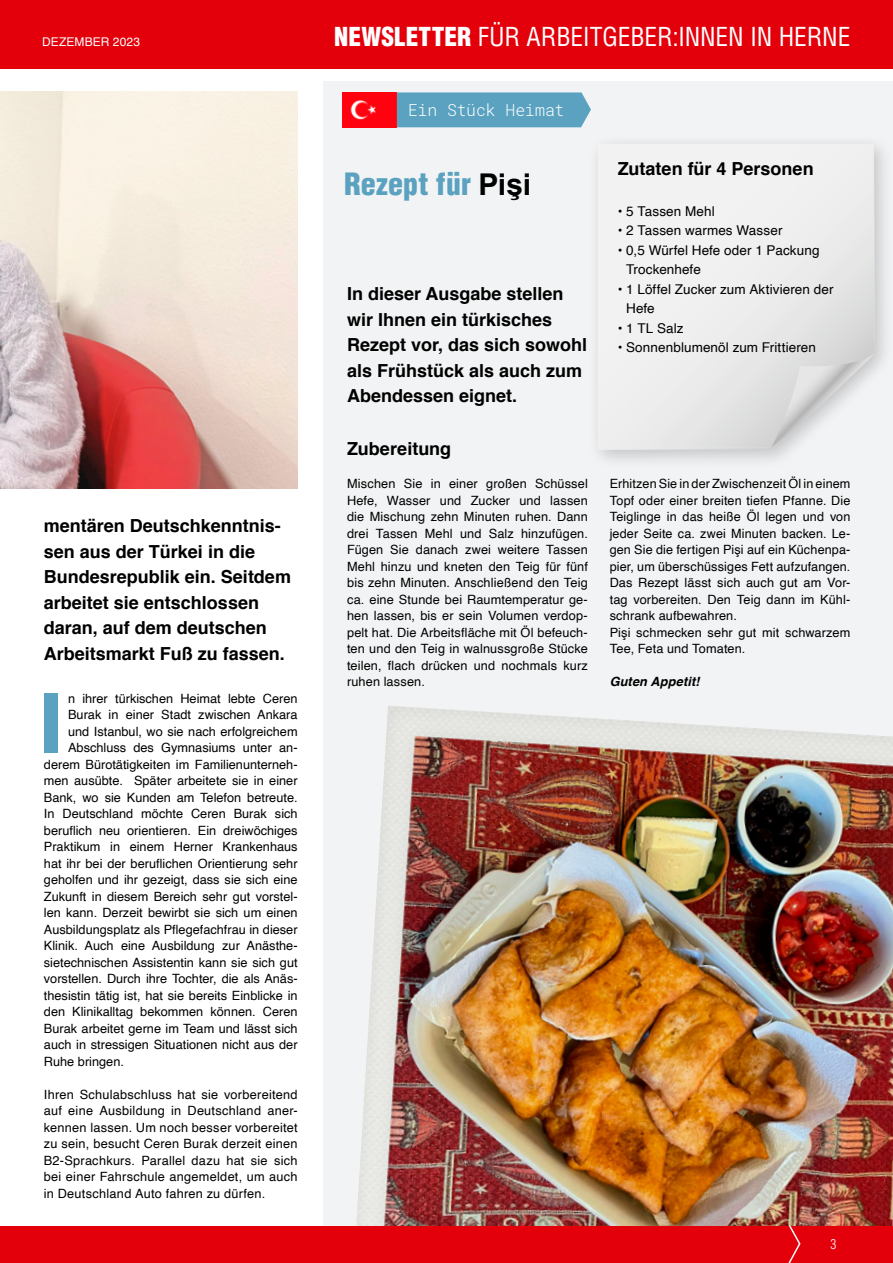
<style>
.page{position:relative;width:893px;height:1263px;background:#fff}
.page>*{position:absolute;margin:0;border:0;box-sizing:border-box;transform-origin:0 0}
.t1{font:900 condensed 78.75px "Helvetica";color:#5aa2c0}
.t2{font:900 condensed 30px "Helvetica";letter-spacing:.005em;color:#5aa2c0}
.t3{font:condensed 25.5px "Helvetica";letter-spacing:-.005em;color:#fff}
.t4{font:700 18px/25.5px "Helvetica";color:#000}
.t5{font:300 16.5px "Roboto Mono";letter-spacing:-.01em;color:#fff}
.t6{font:13.5px/19.5px "Helvetica";letter-spacing:.005em;color:#000}
.t7{font:300 condensed 13.5px "Helvetica";color:#fff}
.t8{font:12.75px/16.5px "Helvetica";color:#000;text-align:justify}
.t9{font:italic 700 12.75px "Helvetica";letter-spacing:.01em;color:#000}
.t10{font:12px "Helvetica";letter-spacing:.01em;color:#fff}
.s1{font-weight:900}
.s2{font-family:"Arial";font-weight:700;font-stretch:normal;color:#000}
</style>
<div class="page">
<img style="left:0;top:92px;width:298px;height:396px">
<div style="left:323px;top:81px;width:570px;height:1168px;background:#f2f3f4"></div>
<img style="left:354px;top:706px;width:539px;height:521px">
<div style="left:0;top:0;width:893px;height:69px;background:#e3000b"></div>
<div style="left:396px;top:92px;width:195px;height:35px;background:#5aa2c0"></div>
<div style="left:0;top:1227px;width:893px;height:36px;background:#e3000b"></div>
<svg style="left:788px;top:1227px;width:13px;height:36px"></svg>
<div style="left:587px;top:133px;width:306px;height:337px;background:#000;opacity:.2"></div>
<svg style="left:598px;top:144px;width:277px;height:304px"></svg>
<svg style="left:771px;top:353px;width:104px;height:95px"></svg>
<img style="left:343px;top:92px;width:53px;height:35px">
<p class="t10" style="left:42px;top:32px;width:99px">DEZEMBER 2023</p>
<h3 class="t4" style="left:44px;top:513px;width:249px">mentären Deutschkenntnis&shy;sen aus der Türkei in die<br>Bundesrepublik ein. Seitdem arbeitet sie entschlossen daran, auf dem deutschen<br>Arbeitsmarkt Fuß zu fassen.</h3>
<h1 class="t1" style="left:40px;top:674px;width:23px">I</h1>
<p class="t8" style="left:68px;top:690px;width:231px">n ihrer türkischen Heimat lebte Ceren</p>
<p class="t8" style="left:68px;top:707px;width:231px">Burak in einer Stadt zwischen Ankara</p>
<p class="t8" style="left:68px;top:723px;width:231px">und Istanbul, wo sie nach erfolgreichem</p>
<p class="t8" style="left:68px;top:740px;width:231px">Abschluss des Gymnasiums unter an-</p>
<p class="t8" style="left:44px;top:756px;width:255px">derem Bürotätigkeiten im Familienunterneh-</p>
<p class="t8" style="left:44px;top:773px;width:255px">men ausübte. Später arbeitete sie in einer</p>
<p class="t8" style="left:44px;top:789px;width:255px">Bank, wo sie Kunden am Telefon betreute.</p>
<p class="t8" style="left:44px;top:806px;width:255px">In Deutschland möchte Ceren Burak sich</p>
<p class="t8" style="left:44px;top:822px;width:255px">beruflich neu orientieren. Ein dreiwöchiges</p>
<p class="t8" style="left:44px;top:839px;width:255px">Praktikum in einem Herner Krankenhaus</p>
<p class="t8" style="left:44px;top:855px;width:255px">hat ihr bei der beruflichen Orientierung sehr</p>
<p class="t8" style="left:44px;top:872px;width:255px">geholfen und ihr gezeigt, dass sie sich eine</p>
<p class="t8" style="left:44px;top:888px;width:255px">Zukunft in diesem Bereich sehr gut vorstel-</p>
<p class="t8" style="left:44px;top:905px;width:255px">len kann. Derzeit bewirbt sie sich um einen</p>
<p class="t8" style="left:44px;top:921px;width:255px">Ausbildungsplatz als Pflegefachfrau in dieser</p>
<p class="t8" style="left:44px;top:938px;width:255px">Klinik. Auch eine Ausbildung zur Anästhe-</p>
<p class="t8" style="left:44px;top:954px;width:255px">sietechnischen Assistentin kann sie sich gut</p>
<p class="t8" style="left:44px;top:971px;width:255px">vorstellen. Durch ihre Tochter, die als Anäs-</p>
<p class="t8" style="left:44px;top:987px;width:255px">thesistin tätig ist, hat sie bereits Einblicke in</p>
<p class="t8" style="left:44px;top:1004px;width:255px">den Klinikalltag bekommen können. Ceren</p>
<p class="t8" style="left:44px;top:1020px;width:255px">Burak arbeitet gerne im Team und lässt sich</p>
<p class="t8" style="left:44px;top:1037px;width:255px">auch in stressigen Situationen nicht aus der</p>
<p class="t8" style="left:44px;top:1053px;width:82px">Ruhe bringen.</p>
<p class="t8" style="left:44px;top:1086px;width:255px">Ihren Schulabschluss hat sie vorbereitend auf eine Ausbildung in Deutschland aner&shy;kennen lassen. Um noch besser vorbereitet zu sein, besucht Ceren Burak derzeit einen B2-Sprachkurs. Parallel dazu hat sie sich bei einer Fahrschule angemeldet, um auch in Deutschland Auto fahren zu dürfen.</p>
<h3 class="t3" style="left:334px;top:20px;width:518px"><span class="s1">NEWSLETTER</span> FÜR ARBEITGEBER:INNEN IN HERNE</h3>
<p class="t5" style="left:408px;top:99px;width:158px">Ein Stück Heimat</p>
<h2 class="t2" style="left:344px;top:166px;width:189px">Rezept für <span class="s2">Pişi</span></h2>
<h3 class="t4" style="left:347px;top:281px;width:242px">In dieser Ausgabe stellen wir Ihnen ein türkisches<br>Rezept vor, das sich sowohl als Frühstück als auch zum<br>Abendessen eignet.</h3>
<h3 class="t4" style="left:347px;top:436px;width:106px">Zubereitung</h3>
<p class="t8" style="left:347px;top:476px;width:242px">Mischen Sie in einer großen Schüssel Hefe, Wasser und Zucker und lassen die Mischung zehn Minuten ruhen. Dann drei Tassen Mehl und Salz hinzufügen.<br>Fügen Sie danach zwei weitere Tassen Mehl hinzu und kneten den Teig für fünf bis zehn Minuten. Anschließend den Teig ca. eine Stunde bei Raumtemperatur ge&shy;hen lassen, bis er sein Volumen verdop&shy;pelt hat. Die Arbeitsfläche mit Öl befeuch&shy;ten und den Teig in walnussgroße Stücke teilen, flach drücken und nochmals kurz ruhen lassen.</p>
<h3 class="t4" style="left:618px;top:156px;width:197px">Zutaten für 4 Personen</h3>
<p class="t6" style="left:618px;top:201px;width:98px">• 5 Tassen Mehl</p>
<p class="t6" style="left:618px;top:221px;width:166px">• 2 Tassen warmes Wasser</p>
<p class="t6" style="left:626px;top:240px;width:195px;text-indent:-8px">• 0,5 Würfel Hefe oder 1 Packung<br>Trockenhefe</p>
<p class="t6" style="left:626px;top:279px;width:209px;text-indent:-8px">• 1 Löffel Zucker zum Aktivieren der<br>Hefe</p>
<p class="t6" style="left:618px;top:318px;width:67px">• 1 TL Salz</p>
<p class="t6" style="left:618px;top:338px;width:200px">• Sonnenblumenöl zum Frittieren</p>
<p class="t8" style="left:610px;top:476px;width:242px;text-align:left">Erhitzen Sie in der Zwischenzeit Öl in einem Topf oder einer breiten tiefen Pfanne. Die Teiglinge in das heiße Öl legen und von jeder Seite ca. zwei Minuten backen. Le&shy;gen Sie die fertigen Pişi auf ein Küchenpa&shy;pier, um überschüssiges Fett aufzufangen.<br>Das Rezept lässt sich auch gut am Vor&shy;tag vorbereiten. Den Teig dann im Kühl&shy;schrank aufbewahren.<br>Pişi schmecken sehr gut mit schwarzem Tee, Feta und Tomaten.</p>
<p class="t9" style="left:610px;top:671px;width:91px">Guten Appetit!</p>
<p class="t7" style="left:830px;top:1236px;width:7px">3</p>
</div>
